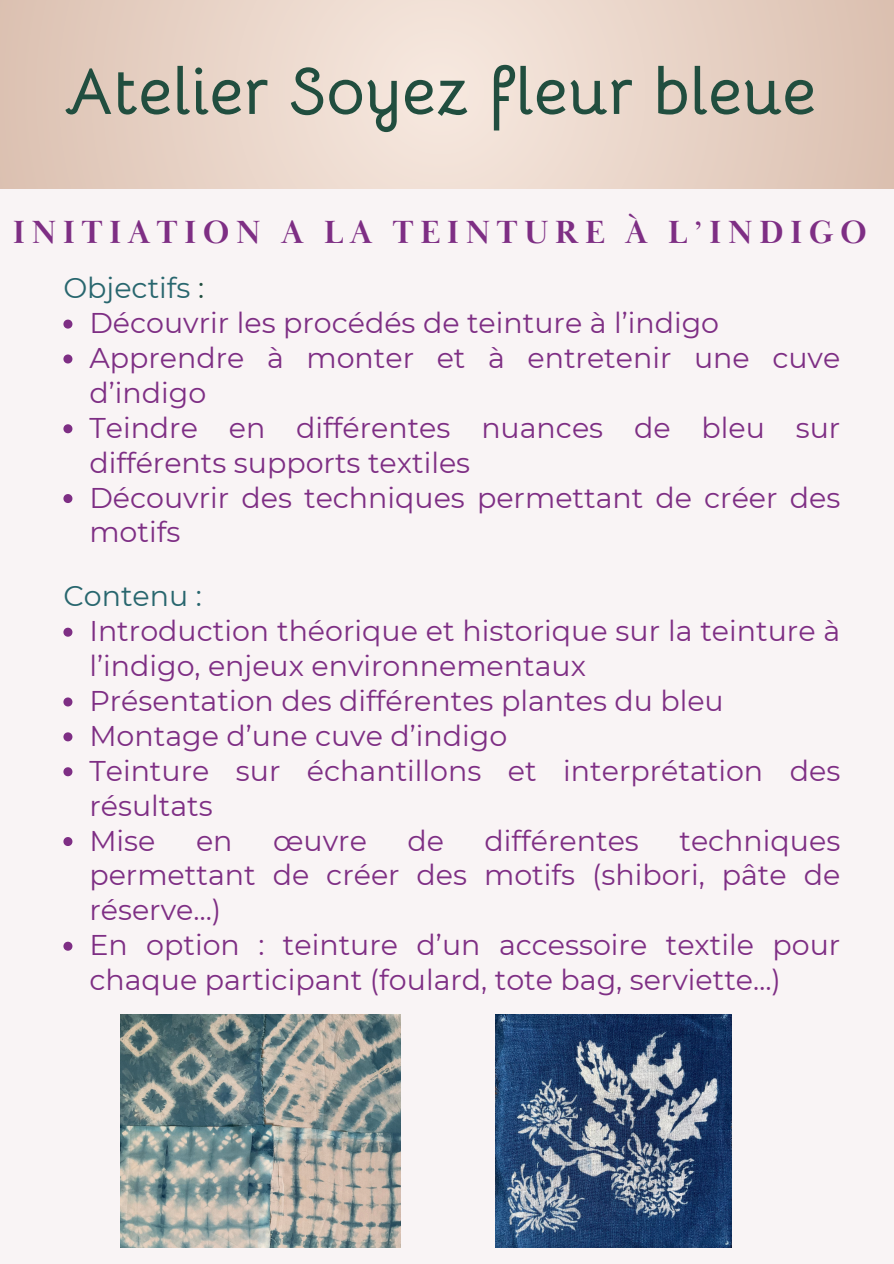
<style>
.page{position:relative;width:894px;height:1264px;background:#fff}
.page>*{position:absolute;margin:0;border:0;box-sizing:border-box;transform-origin:0 0}
.t1{font:700 66px "Bellota";letter-spacing:.005em;color:#214e3f}
.t2{font:700 33px "Baskerville Display PT";letter-spacing:.19em;color:#7e2e84}
.t3{font:28.5px/34.8px "Montserrat";color:#7e2e84}
.t4{font:28.5px "Montserrat";color:#28666e}
.s1{color:#214e3f}
</style>
<div class="page">
<div style="left:0;top:0;width:893px;height:1263px;background:#f9f4f5"></div>
<svg style="left:0;top:0;width:893px;height:189px;background:#e8d3c7"></svg>
<svg style="left:63px;top:319px;width:9px;height:9px"></svg>
<svg style="left:63px;top:354px;width:9px;height:9px"></svg>
<svg style="left:63px;top:424px;width:9px;height:9px"></svg>
<svg style="left:63px;top:494px;width:9px;height:9px"></svg>
<svg style="left:63px;top:627px;width:9px;height:9px"></svg>
<svg style="left:63px;top:697px;width:9px;height:9px"></svg>
<svg style="left:63px;top:732px;width:9px;height:9px"></svg>
<svg style="left:63px;top:767px;width:9px;height:9px"></svg>
<svg style="left:63px;top:837px;width:9px;height:9px"></svg>
<svg style="left:63px;top:941px;width:9px;height:9px"></svg>
<img style="left:120px;top:1014px;width:280px;height:233px">
<img style="left:495px;top:1014px;width:236px;height:233px">
<p class="t1" style="left:63px;top:50px;width:754px">Atelier Soyez fleur bleue</p>
<p class="t2" style="left:13px;top:212px;width:855px">INITIATION A LA TEINTURE À L’INDIGO</p>
<p class="t4" style="left:63px;top:270px;width:142px">Objectifs <span class="s1">:</span></p>
<h1 class="t3" style="left:89px;top:305px;width:631px">Découvrir les procédés de teinture à l’indigo</h1>
<p class="t3" style="left:89px;top:340px;width:752px">Apprendre à monter et à entretenir une cuve d’indigo</p>
<h2 class="t3" style="left:89px;top:410px;width:752px">Teindre en différentes nuances de bleu sur différents supports textiles</h2>
<p class="t3" style="left:89px;top:480px;width:752px">Découvrir des techniques permettant de créer des motifs</p>
<p class="t4" style="left:63px;top:578px;width:140px">Contenu :</p>
<p class="t3" style="left:89px;top:613px;width:752px">Introduction théorique et historique sur la teinture à l’indigo, enjeux environnementaux</p>
<p class="t3" style="left:89px;top:683px;width:635px">Présentation des différentes plantes du bleu</p>
<p class="t3" style="left:89px;top:718px;width:419px">Montage d’une cuve d’indigo</p>
<p class="t3" style="left:89px;top:753px;width:752px">Teinture sur échantillons et interprétation des résultats</p>
<p class="t3" style="left:89px;top:823px;width:68px">Mise</p>
<p class="t3" style="left:196px;top:823px;width:38px">en</p>
<p class="t3" style="left:273px;top:823px;width:95px">œuvre</p>
<p class="t3" style="left:407px;top:823px;width:38px">de</p>
<p class="t3" style="left:484px;top:823px;width:156px">différentes</p>
<p class="t3" style="left:89px;top:823px;width:752px;text-align:justify;text-indent:590px">techniques permettant de créer des motifs (shibori, pâte de réserve…)</p>
<p class="t3" style="left:89px;top:927px;width:752px">En option : teinture d’un accessoire textile pour chaque participant (foulard, tote bag, serviette…)</p>
</div>
